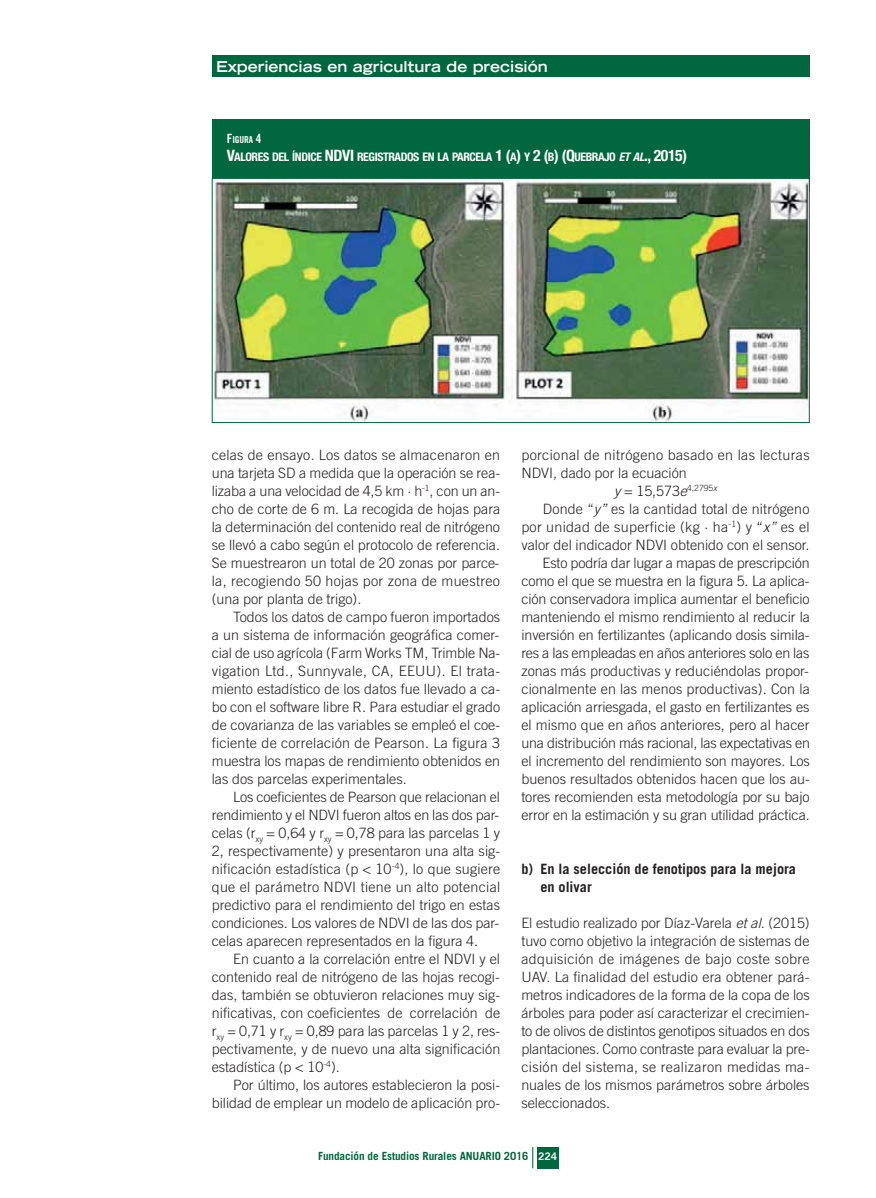
<style>
.page{position:relative;width:876px;height:1198px;background:#fff}
.page>*{position:absolute;margin:0;border:0;box-sizing:border-box;transform-origin:0 0}
.t1{font:700 expanded 15px "Trade Gothic LH";color:#fff}
.t2{font:300 14.25px/18px "Trade Gothic";color:#231f20;text-align:justify}
.t3{font:700 14.25px/18px "Trade Gothic";color:#231f20}
.t4{font:300 14.25px "Trade Gothic";letter-spacing:.025em;color:#231f20}
.t5{font:300 14.25px "Trade Gothic";letter-spacing:.02em;color:#231f20}
.t6{font:700 condensed 11.85px "Helvetica Neue";letter-spacing:-.035em;color:#fff}
.t7{font:700 11.25px "Trade Gothic";letter-spacing:-.01em;color:#00673e}
.t8{font:9.6px "Trade Gothic Bold Cond Twenty";letter-spacing:-.015em;color:#fff}
.s1{font-size:12.75px}
.s2{font-size:15.75px}
.s3{font-style:italic}
.s4{font-family:"Trade Gothic Bold Two";font-weight:400;font-size:10.5px;color:#fff}
</style>
<div class="page">
<div style="left:212px;top:55px;width:597px;height:22px;background:#00673e"></div>
<div style="left:537px;top:1147px;width:21px;height:21px;background:#00673e"></div>
<svg style="left:532px;top:1147px;width:1px;height:21px"></svg>
<div style="left:212px;top:119px;width:597px;height:71px;background:#00673e"></div>
<img style="left:214px;top:180px;width:593px;height:241px">
<div style="left:212px;top:178px;width:597px;height:245px;border:1px solid #00673e"></div>
<p class="t1" style="left:216px;top:61px;width:333px">Experiencias en agricultura de precisión</p>
<p class="t8" style="left:227px;top:136px;width:36px"><span class="s1">F</span>IGURA <span class="s1">4</span></p>
<p class="t6" style="left:227px;top:153px;width:461px"><span class="s2">V</span>ALORES DEL ÍNDICE <span class="s2">NDVI</span> REGISTRADOS EN LA PARCELA <span class="s2">1 (</span>A<span class="s2">)</span> Y <span class="s2">2 (</span>B<span class="s2">) (Q</span>UEBRAJO <span class="s3">ET AL</span><span class="s2">., 2015)</span></p>
<p class="t2" style="left:212px;top:447px;width:290px">celas de ensayo. Los datos se almacenaron en una tarjeta SD a medida que la operación se rea&shy;lizaba a una velocidad de 4,5 km · h<sup>-1</sup>, con un an&shy;cho de corte de 6 m. La recogida de hojas para la determinación del contenido real de nitrógeno se llevó a cabo según el protocolo de referencia.<br>Se muestrearon un total de 20 zonas por parce&shy;la, recogiendo 50 hojas por zona de muestreo (una por planta de trigo).</p>
<p class="t2" style="left:212px;top:609px;width:290px;text-indent:21px">Todos los datos de campo fueron importados a un sistema de información geográfica comer&shy;cial de uso agrícola (Farm Works TM, Trimble Na&shy;vigation Ltd., Sunnyvale, CA, EEUU). El trata&shy;miento estadístico de los datos fue llevado a ca&shy;bo con el software libre R. Para estudiar el grado de covarianza de las variables se empleó el coe&shy;ficiente de correlación de Pearson. La figura 3 muestra los mapas de rendimiento obtenidos en las dos parcelas experimentales.</p>
<p class="t2" style="left:212px;top:789px;width:290px;text-indent:21px">Los coeficientes de Pearson que relacionan el rendimiento y el NDVI fueron altos en las dos par&shy;celas (r<sub>xy</sub> = 0,64 y r<sub>xy</sub> = 0,78 para las parcelas 1 y 2, respectivamente) y presentaron una alta sig&shy;nificación estadística (p &lt; 10<sup>-4</sup>), lo que sugiere que el parámetro NDVI tiene un alto potencial predictivo para el rendimiento del trigo en estas condiciones. Los valores de NDVI de las dos par&shy;celas aparecen representados en la figura 4.</p>
<p class="t2" style="left:212px;top:951px;width:290px;text-indent:21px">En cuanto a la correlación entre el NDVI y el contenido real de nitrógeno de las hojas recogi&shy;das, también se obtuvieron relaciones muy sig&shy;nificativas, con coeficientes de correlación de r<sub>xy</sub> = 0,71 y r<sub>xy</sub> = 0,89 para las parcelas 1 y 2, res&shy;pectivamente, y de nuevo una alta significación estadística (p &lt; 10<sup>-4</sup>).</p>
<p class="t2" style="left:212px;top:1077px;width:290px;text-align:right">Por último, los autores establecieron la posi&shy;bilidad de emplear un modelo de aplicación pro-</p>
<p class="t4" style="left:521px;top:449px;width:290px">porcional de nitrógeno basado en las lecturas</p>
<p class="t2" style="left:521px;top:465px;width:167px">NDVI, dado por la ecuación</p>
<p class="t2" style="left:614px;top:483px;width:104px"><span class="s3">y</span> = 15,573<span class="s3">e</span><sup>4,2795</sup><sup>x</sup></p>
<p class="t2" style="left:542px;top:501px;width:268px">Donde “<span class="s3">y”</span> es la cantidad total de nitrógeno</p>
<p class="t5" style="left:521px;top:521px;width:290px">por unidad de superficie (kg · ha<sup>-1</sup>) y “<span class="s3">x”</span> es el</p>
<p class="t2" style="left:521px;top:537px;width:289px">valor del indicador NDVI obtenido con el sensor.</p>
<p class="t2" style="left:542px;top:555px;width:268px">Esto podría dar lugar a mapas de prescripción</p>
<p class="t2" style="left:521px;top:573px;width:290px">como el que se muestra en la figura 5. La aplica-</p>
<p class="t2" style="left:521px;top:591px;width:290px">ción conservadora implica aumentar el beneficio</p>
<p class="t2" style="left:521px;top:609px;width:290px">manteniendo el mismo rendimiento al reducir la</p>
<p class="t2" style="left:521px;top:627px;width:290px">inversión en fertilizantes (aplicando dosis simila-</p>
<p class="t2" style="left:521px;top:645px;width:289px">res a las empleadas en años anteriores solo en las</p>
<p class="t2" style="left:521px;top:663px;width:289px">zonas más productivas y reduciéndolas propor-</p>
<p class="t2" style="left:521px;top:681px;width:290px">cionalmente en las menos productivas). Con la</p>
<p class="t2" style="left:521px;top:699px;width:290px">aplicación arriesgada, el gasto en fertilizantes es</p>
<p class="t2" style="left:521px;top:717px;width:289px">el mismo que en años anteriores, pero al hacer</p>
<p class="t2" style="left:521px;top:735px;width:290px">una distribución más racional, las expectativas en</p>
<p class="t2" style="left:521px;top:753px;width:290px">el incremento del rendimiento son mayores. Los</p>
<p class="t2" style="left:521px;top:771px;width:290px">buenos resultados obtenidos hacen que los au-</p>
<p class="t2" style="left:521px;top:789px;width:289px">tores recomienden esta metodología por su bajo</p>
<p class="t2" style="left:521px;top:807px;width:290px">error en la estimación y su gran utilidad práctica.</p>
<p class="t3" style="left:540px;top:861px;width:257px;text-indent:-19px">b) En la selección de fenotipos para la mejora en olivar</p>
<p class="t2" style="left:521px;top:915px;width:290px">El estudio realizado por Díaz-Varela <span class="s3">et al.</span> (2015) tuvo como objetivo la integración de sistemas de adquisición de imágenes de bajo coste sobre UAV. La finalidad del estudio era obtener pará&shy;metros indicadores de la forma de la copa de los árboles para poder así caracterizar el crecimien&shy;to de olivos de distintos genotipos situados en dos plantaciones. Como contraste para evaluar la pre&shy;cisión del sistema, se realizaron medidas ma&shy;nuales de los mismos parámetros sobre árboles seleccionados.</p>
<p class="t7" style="left:318px;top:1152px;width:240px">Fundación de Estudios Rurales ANUARIO 2016 <span class="s4">224</span></p>
</div>
